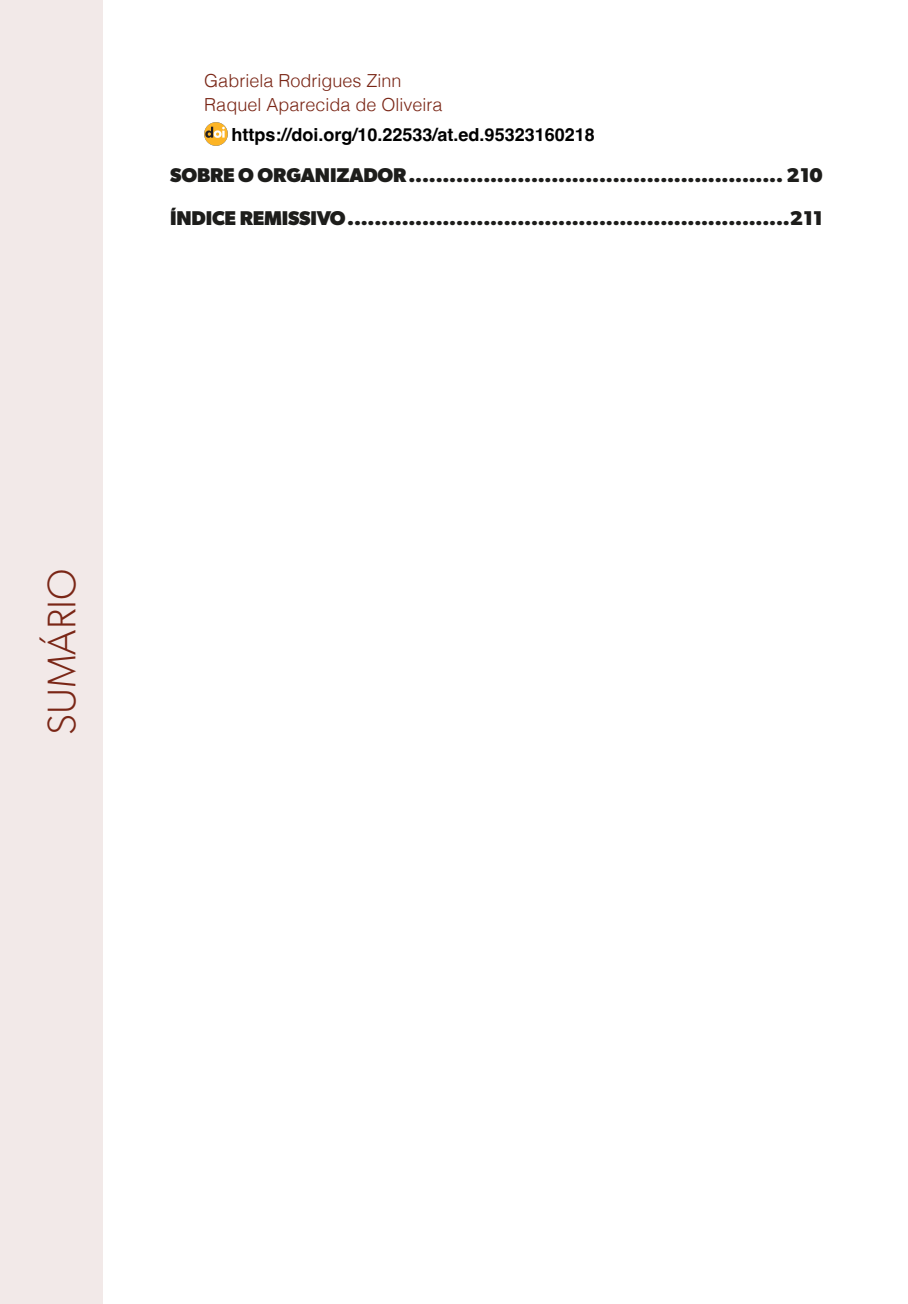
<style>
.page{position:relative;width:908px;height:1304px;background:#fff}
.page>*{position:absolute;margin:0;border:0;box-sizing:border-box;transform-origin:0 0}
.t1{font:300 40px "Gibson";color:#7a2616}
.t2{font:700 20px/43px "Gibson";letter-spacing:-.01em;color:#1d1d1b}
.t3{font:300 18px/24px "Helvetica";color:#7a2616}
.t4{font:700 18px "Helvetica";color:#000}
</style>
<div class="page">
<div style="left:0;top:0;width:103px;height:1304px;background:#f2e9e8"></div>
<img style="left:204px;top:122px;width:23px;height:23px">
<p class="t3" style="left:204px;top:67px;width:240px">Gabriela Rodrigues Zinn<br>Raquel Aparecida de Oliveira</p>
<p class="t4" style="left:231px;top:124px;width:365px">https://doi.org/10.22533/at.ed.95323160218</p>
<p class="t2" style="left:170px;top:153px;width:653px">SOBRE O ORGANIZADOR....................................................... 210<br>ÍNDICE REMISSIVO.................................................................211</p>
<h1 class="t1" style="left:37px;top:735px;width:167px;rotate:-90deg">SUMÁRIO</h1>
</div>
